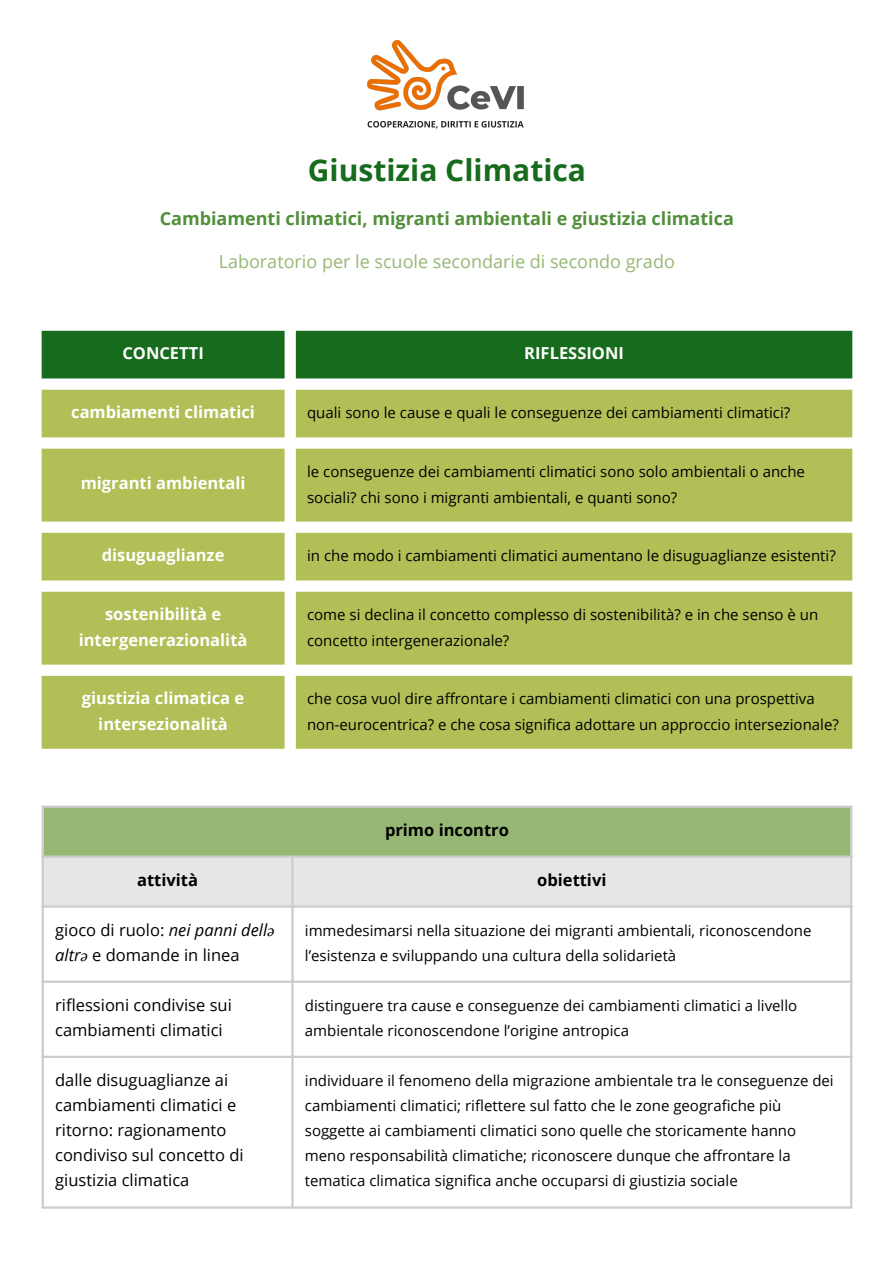
<style>
.page{position:relative;width:894px;height:1263px;background:#fff}
.page>*{position:absolute;margin:0;border:0;box-sizing:border-box;transform-origin:0 0}
.t1{font:700 30px "Open Sans";color:#166b1c}
.t2{font:700 18px "Open Sans";color:#518f3b}
.t3{font:18px "Open Sans";color:#96b874}
.t4{font:16.5px/25px "Open Sans";color:#000}
.t5{font:700 16.5px/25.8px "Open Sans";color:#fff;text-align:center}
.t6{font:700 16.5px "Open Sans";color:#000}
.t7{font:15px/25px "Open Sans";color:#000}
.s1{font-style:italic}
.s2{font-family:"Liberation Serif";font-style:italic}
</style>
<div class="page">
<img style="left:367px;top:40px;width:157px;height:89px">
<div style="left:42px;top:331px;width:810px;height:47px;background:#166b1c"></div>
<svg style="left:42px;top:390px;width:810px;height:359px;fill:#b1bf56"></svg>
<div style="left:42px;top:806px;width:809px;height:51px;background:#96b874"></div>
<div style="left:44px;top:858px;width:805px;height:47px;background:#e6e6e6"></div>
<hr style="left:42px;top:808px;width:2px;height:398px;background:#ccc">
<hr style="left:291px;top:858px;width:2px;height:348px;background:#ccc">
<hr style="left:849px;top:808px;width:3px;height:398px;background:#ccc">
<hr style="left:42px;top:806px;width:810px;height:2px;background:#ccc">
<hr style="left:42px;top:855px;width:810px;height:3px;background:#ccc">
<hr style="left:42px;top:905px;width:810px;height:3px;background:#ccc">
<hr style="left:42px;top:981px;width:810px;height:2px;background:#ccc">
<hr style="left:42px;top:1056px;width:810px;height:2px;background:#ccc">
<hr style="left:42px;top:1206px;width:810px;height:3px;background:#ccc">
<h1 class="t1" style="left:308px;top:149px;width:280px">Giustizia Climatica</h1>
<h2 class="t2" style="left:160px;top:206px;width:575px">Cambiamenti climatici, migranti ambientali e giustizia climatica</h2>
<p class="t3" style="left:219px;top:249px;width:457px">Laboratorio per le scuole secondarie di secondo grado</p>
<p class="t5" style="left:122px;top:340px;width:83px">CONCETTI</p>
<p class="t5" style="left:524px;top:340px;width:101px">RIFLESSIONI</p>
<p class="t5" style="left:71px;top:399px;width:185px">cambiamenti climatici</p>
<p class="t7" style="left:307px;top:399px;width:484px">quali sono le cause e quali le conseguenze dei cambiamenti climatici?</p>
<p class="t5" style="left:81px;top:470px;width:166px">migranti ambientali</p>
<p class="t7" style="left:307px;top:458px;width:499px;line-height:25.8px">le conseguenze dei cambiamenti climatici sono solo ambientali o anche sociali? chi sono i migranti ambientali, e quanti sono?</p>
<p class="t5" style="left:102px;top:542px;width:124px">disuguaglianze</p>
<p class="t7" style="left:307px;top:543px;width:530px">in che modo i cambiamenti climatici aumentano le disuguaglianze esistenti?</p>
<p class="t5" style="left:79px;top:601px;width:170px">sostenibilità e intergenerazionalità</p>
<p class="t7" style="left:307px;top:601px;width:512px;line-height:25.8px">come si declina il concetto complesso di sostenibilità? e in che senso è un concetto intergenerazionale?</p>
<p class="t5" style="left:82px;top:685px;width:164px">giustizia climatica e intersezionalità</p>
<p class="t7" style="left:307px;top:685px;width:533px;line-height:25.8px">che cosa vuol dire affrontare i cambiamenti climatici con una prospettiva non-eurocentrica? e che cosa significa adottare un approccio intersezionale?</p>
<p class="t6" style="left:385px;top:818px;width:125px">primo incontro</p>
<p class="t6" style="left:137px;top:868px;width:62px">attività</p>
<p class="t6" style="left:537px;top:868px;width:71px">obiettivi</p>
<p class="t4" style="left:55px;top:917px;width:221px">gioco di ruolo: <span class="s1">nei panni dell</span><span class="s2">ə </span><span class="s1">altr</span><span class="s2">ə</span> e domande in linea</p>
<p class="t7" style="left:305px;top:918px;width:508px">immedesimarsi nella situazione dei migranti ambientali, riconoscendone l’esistenza e sviluppando una cultura della solidarietà</p>
<p class="t4" style="left:55px;top:992px;width:178px">riflessioni condivise sui cambiamenti climatici</p>
<p class="t7" style="left:305px;top:993px;width:493px">distinguere tra cause e conseguenze dei cambiamenti climatici a livello ambientale riconoscendone l’origine antropica</p>
<p class="t4" style="left:55px;top:1067px;width:190px">dalle disuguaglianze ai cambiamenti climatici e ritorno: ragionamento condiviso sul concetto di giustizia climatica</p>
<p class="t7" style="left:305px;top:1068px;width:530px">individuare il fenomeno della migrazione ambientale tra le conseguenze dei cambiamenti climatici; riflettere sul fatto che le zone geografiche più soggette ai cambiamenti climatici sono quelle che storicamente hanno meno responsabilità climatiche; riconoscere dunque che affrontare la tematica climatica significa anche occuparsi di giustizia sociale</p>
</div>
